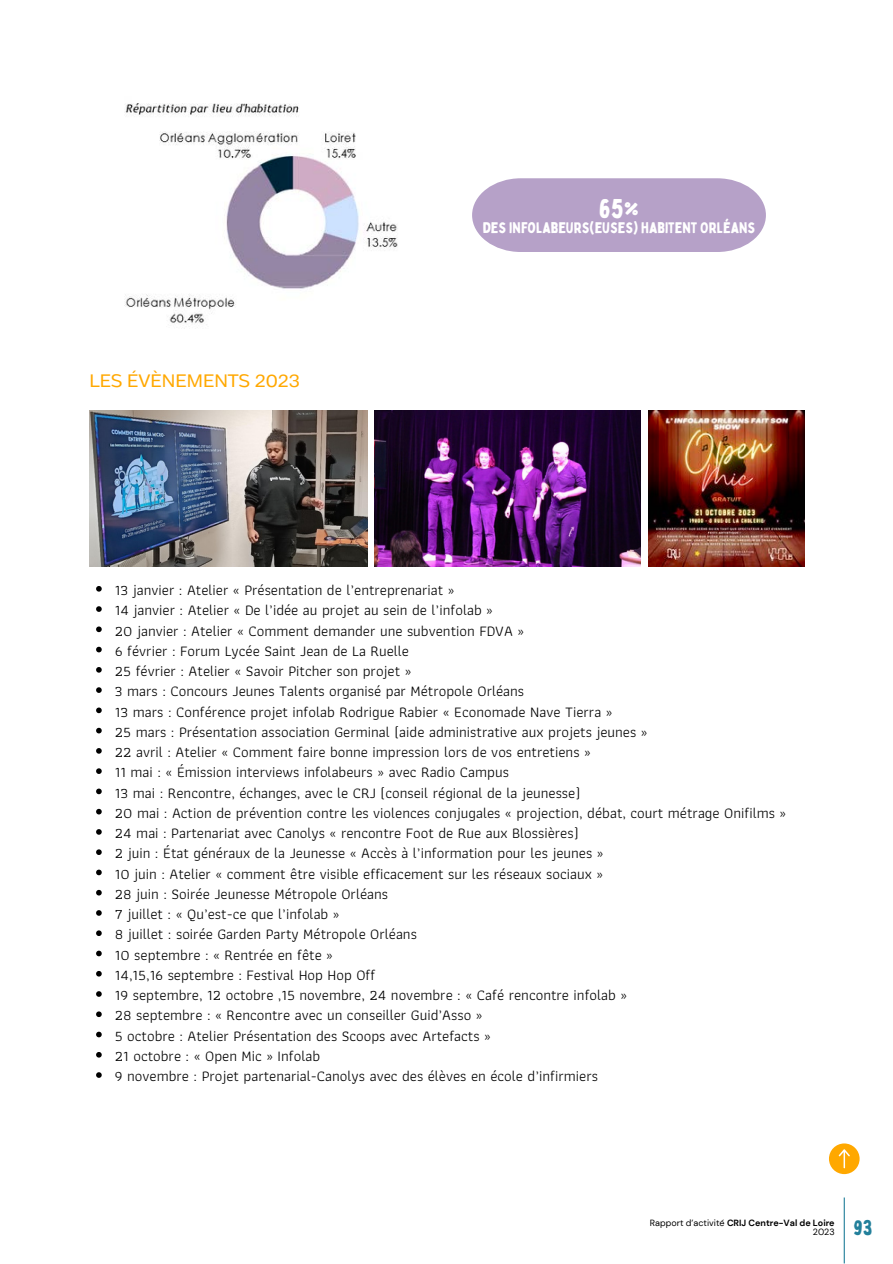
<style>
.page{position:relative;width:893px;height:1264px;background:#fff}
.page>*{position:absolute;margin:0;border:0;box-sizing:border-box;transform-origin:0 0}
.t1{font:27px "Bobby Jones";color:#fff}
.t2{font:21px "Bobby Jones";color:#23809b}
.t3{font:18px "Body Text Fit";color:#ffa800}
.t4{font:15px "Athiti";color:#000}
.t5{font:15px "Bobby Jones";color:#fff}
.t6{font:700 9px "DM Sans";color:#000}
.t7{font:9px "DM Sans";color:#000}
.s1{font-weight:400}
</style>
<div class="page">
<img style="left:124px;top:103px;width:274px;height:226px">
<svg style="left:472px;top:178px;width:293px;height:74px;background:#bba7cc"></svg>
<img style="left:90px;top:410px;width:278px;height:156px">
<img style="left:374px;top:410px;width:267px;height:156px">
<img style="left:648px;top:410px;width:156px;height:156px">
<svg style="left:96px;top:586px;width:6px;height:5px"></svg>
<svg style="left:96px;top:606px;width:6px;height:6px"></svg>
<svg style="left:96px;top:626px;width:6px;height:6px"></svg>
<svg style="left:96px;top:646px;width:6px;height:6px"></svg>
<svg style="left:96px;top:667px;width:6px;height:5px"></svg>
<svg style="left:96px;top:687px;width:6px;height:6px"></svg>
<svg style="left:96px;top:707px;width:6px;height:6px"></svg>
<svg style="left:96px;top:727px;width:6px;height:6px"></svg>
<svg style="left:96px;top:748px;width:6px;height:5px"></svg>
<svg style="left:96px;top:768px;width:6px;height:6px"></svg>
<svg style="left:96px;top:788px;width:6px;height:6px"></svg>
<svg style="left:96px;top:808px;width:6px;height:6px"></svg>
<svg style="left:96px;top:829px;width:6px;height:5px"></svg>
<svg style="left:96px;top:849px;width:6px;height:6px"></svg>
<svg style="left:96px;top:869px;width:6px;height:6px"></svg>
<svg style="left:96px;top:889px;width:6px;height:6px"></svg>
<svg style="left:96px;top:910px;width:6px;height:5px"></svg>
<svg style="left:96px;top:930px;width:6px;height:6px"></svg>
<svg style="left:96px;top:950px;width:6px;height:6px"></svg>
<svg style="left:96px;top:971px;width:6px;height:5px"></svg>
<svg style="left:96px;top:991px;width:6px;height:5px"></svg>
<svg style="left:96px;top:1011px;width:6px;height:6px"></svg>
<svg style="left:96px;top:1031px;width:6px;height:6px"></svg>
<svg style="left:96px;top:1052px;width:6px;height:5px"></svg>
<svg style="left:96px;top:1072px;width:6px;height:5px"></svg>
<hr style="left:843px;top:1197px;width:1px;height:66px;background:#23809b">
<svg style="left:829px;top:1143px;width:30px;height:31px"></svg>
<p class="t3" style="left:89px;top:370px;width:212px">LES ÉVÈNEMENTS 2023</p>
<h2 class="t1" style="left:599px;top:192px;width:42px">65%</h2>
<h2 class="t5" style="left:483px;top:218px;width:274px">DES INFOLABEURS(EUSES) HABITENT ORLÉANS</h2>
<p class="t4" style="left:115px;top:577px;width:341px">13 janvier : Atelier « Présentation de l’entreprenariat »</p>
<p class="t4" style="left:115px;top:598px;width:380px">14 janvier : Atelier « De l’idée au projet au sein de l’infolab »</p>
<p class="t4" style="left:115px;top:618px;width:411px">20 janvier : Atelier « Comment demander une subvention FDVA »</p>
<p class="t4" style="left:115px;top:638px;width:296px">6 février : Forum Lycée Saint Jean de La Ruelle</p>
<p class="t4" style="left:115px;top:658px;width:298px">25 février : Atelier « Savoir Pitcher son projet »</p>
<p class="t4" style="left:115px;top:679px;width:411px">3 mars : Concours Jeunes Talents organisé par Métropole Orléans</p>
<p class="t4" style="left:115px;top:699px;width:499px">13 mars : Conférence projet infolab Rodrigue Rabier « Economade Nave Tierra »</p>
<p class="t4" style="left:115px;top:719px;width:534px">25 mars : Présentation association Germinal (aide administrative aux projets jeunes »</p>
<p class="t4" style="left:115px;top:739px;width:477px">22 avril : Atelier « Comment faire bonne impression lors de vos entretiens »</p>
<p class="t4" style="left:115px;top:760px;width:395px">11 mai : « Émission interviews infolabeurs » avec Radio Campus</p>
<p class="t4" style="left:115px;top:780px;width:467px">13 mai : Rencontre, échanges, avec le CRJ (conseil régional de la jeunesse)</p>
<p class="t4" style="left:115px;top:800px;width:673px">20 mai : Action de prévention contre les violences conjugales « projection, débat, court métrage Onifilms »</p>
<p class="t4" style="left:115px;top:820px;width:465px">24 mai : Partenariat avec Canolys « rencontre Foot de Rue aux Blossières)</p>
<p class="t4" style="left:115px;top:841px;width:490px">2 juin : État généraux de la Jeunesse « Accès à l’information pour les jeunes »</p>
<p class="t4" style="left:115px;top:861px;width:490px">10 juin : Atelier « comment être visible efficacement sur les réseaux sociaux »</p>
<p class="t4" style="left:115px;top:881px;width:275px">28 juin : Soirée Jeunesse Métropole Orléans</p>
<p class="t4" style="left:115px;top:901px;width:226px">7 juillet : « Qu’est-ce que l’infolab »</p>
<p class="t4" style="left:115px;top:922px;width:303px">8 juillet : soirée Garden Party Métropole Orléans</p>
<p class="t4" style="left:115px;top:942px;width:220px">10 septembre : « Rentrée en fête »</p>
<p class="t4" style="left:115px;top:962px;width:262px">14,15,16 septembre : Festival Hop Hop Off</p>
<p class="t4" style="left:115px;top:982px;width:514px">19 septembre, 12 octobre ,15 novembre, 24 novembre : « Café rencontre infolab »</p>
<p class="t4" style="left:115px;top:1003px;width:369px">28 septembre : « Rencontre avec un conseiller Guid’Asso »</p>
<p class="t4" style="left:115px;top:1023px;width:377px">5 octobre : Atelier Présentation des Scoops avec Artefacts »</p>
<p class="t4" style="left:115px;top:1043px;width:207px">21 octobre : « Open Mic » Infolab</p>
<p class="t4" style="left:115px;top:1063px;width:484px">9 novembre : Projet partenarial-Canolys avec des élèves en école d’infirmiers</p>
<p class="t6" style="left:650px;top:1217px;width:186px"><span class="s1">Rapport d’activité</span> CRIJ Centre-Val de Loire</p>
<p class="t7" style="left:812px;top:1226px;width:23px">2023</p>
<p class="t2" style="left:853px;top:1214px;width:20px">93</p>
</div>
